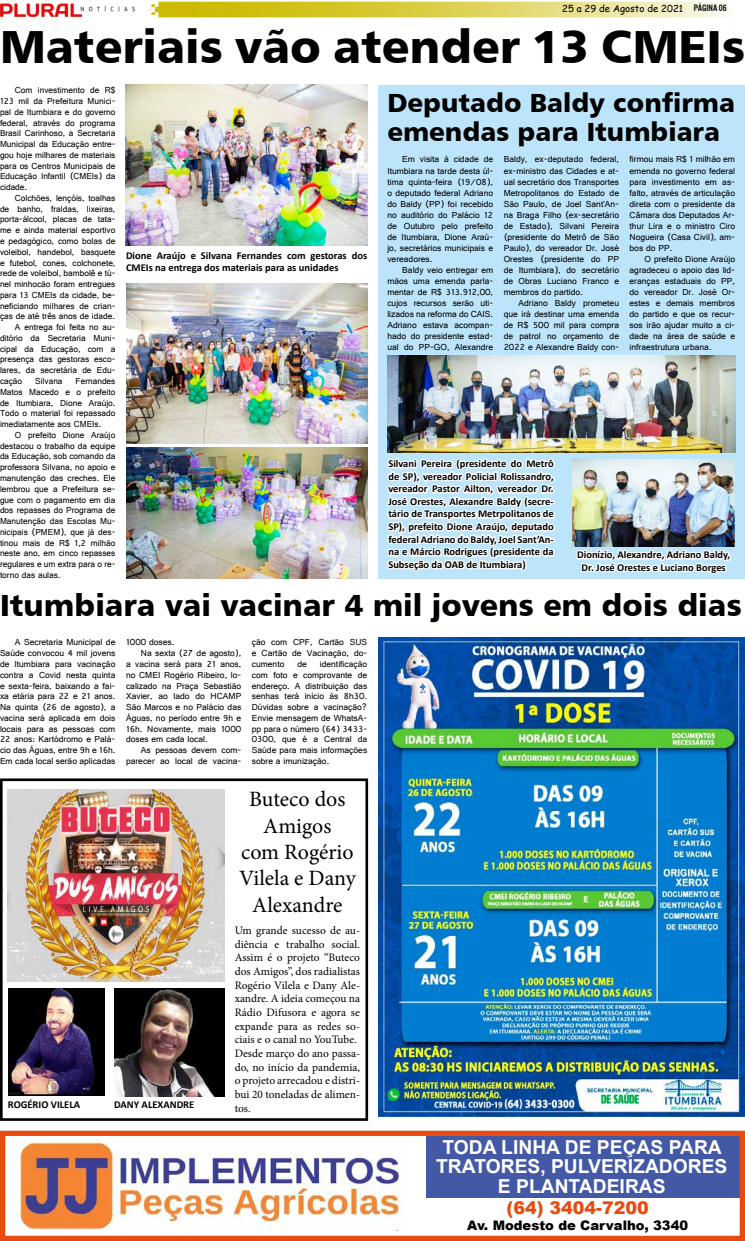
<style>
.page{position:relative;width:745px;height:1241px;background:#fff}
.page>*{position:absolute;margin:0;border:0;box-sizing:border-box;transform-origin:0 0}
.t1{font:46.38px "Humanist 777 BT Black B";color:#000}
.t2{font:30.62px "Humanist 777 BT Black B";color:#000}
.t3{font:26.25px/28.9px "Humanist 777 BT Black B";color:#000}
.t4{font:21.88px/26.2px "Minion Pro";color:#000;text-align:center}
.t5{font:700 19.25px/19.2px "Arial";color:#fff;text-align:center}
.t6{font:900 17.5px "Arial";color:#e84b0f}
.t7{font:900 13.12px "Arial";color:#000}
.t8{font:11.38px/13.7px "Minion Pro";color:#000}
.t9{font:700 10.5px/12.6px "Calibri";color:#000}
.t10{font:9.62px "Comic Sans MS";color:#000}
.t11{font:9.19px/10.8px "Gautami";color:#000;text-align:justify}
.s1{font-family:"U.S.101"}
</style>
<div class="page">
<div style="left:378px;top:85px;width:366px;height:493px;background:#bce4fa"></div>
<svg style="left:148px;top:2px;width:582px;height:15px;background:#ded35d"></svg>
<img style="left:0;top:3px;width:135px;height:14px">
<div style="left:425px;top:1135px;width:314px;height:62px;background:#4359a5"></div>
<div style="left:0;top:1130px;width:744px;height:110px;border:5px solid #e84b0f"></div>
<img style="left:20px;top:1140px;width:384px;height:90px">
<img style="left:8px;top:789px;width:216px;height:192px">
<img style="left:8px;top:988px;width:97px;height:107px">
<img style="left:114px;top:988px;width:110px;height:107px">
<div style="left:0;top:778px;width:368px;height:342px;border:3px solid #000"></div>
<svg style="left:5px;top:1084px;width:78px;height:37px"></svg>
<svg style="left:111px;top:1086px;width:86px;height:33px"></svg>
<img style="left:126px;top:448px;width:242px;height:130px">
<img style="left:126px;top:284px;width:241px;height:160px">
<img style="left:126px;top:85px;width:241px;height:151px">
<svg style="left:125px;top:236px;width:243px;height:48px"></svg>
<img style="left:387px;top:355px;width:347px;height:97px">
<img style="left:572px;top:459px;width:162px;height:87px">
<svg style="left:387px;top:445px;width:169px;height:126px"></svg>
<img style="left:573px;top:536px;width:159px;height:38px">
<img style="left:378px;top:637px;width:365px;height:479px">
<p class="t10" style="left:561px;top:2px;width:166px">25 a 29 de Agosto de 2021 <span class="s1">PÁGINa 06</span></p>
<h1 class="t1" style="left:0;top:17px;width:746px">Materiais vão atender 13 CMEIs</h1>
<p class="t11" style="left:0;top:85px;width:117px;text-indent:15px">Com investimento de R$ 123 mil da Prefeitura Munici&shy;pal de Itumbiara e do governo federal, através do programa Brasil Carinhoso, a Secretaria Municipal da Educação entre&shy;gou hoje milhares de materiais para os Centros Municipais de Educação Infantil (CMEIs) da cidade.</p>
<p class="t11" style="left:15px;top:192px;width:102px">Colchões, lençóis, toalhas</p>
<p class="t11" style="left:0;top:203px;width:117px">de banho, fraldas, lixeiras,</p>
<p class="t11" style="left:0;top:214px;width:117px">porta-álcool, placas de tata-</p>
<p class="t11" style="left:0;top:225px;width:117px">me e ainda material esportivo</p>
<p class="t11" style="left:0;top:235px;width:117px">e pedagógico, como bolas de</p>
<p class="t11" style="left:0;top:246px;width:117px">voleibol, handebol, basquete</p>
<p class="t11" style="left:0;top:257px;width:117px">e futebol, cones, colchonete,</p>
<p class="t11" style="left:0;top:268px;width:117px">rede de voleibol, bambolê e tú-</p>
<p class="t11" style="left:0;top:278px;width:117px">nel minhocão foram entregues</p>
<p class="t11" style="left:0;top:289px;width:117px">para 13 CMEIs da cidade, be-</p>
<p class="t11" style="left:0;top:300px;width:117px">neficiando milhares de crian-</p>
<p class="t11" style="left:0;top:311px;width:116px">ças de até três anos de idade.</p>
<p class="t11" style="left:15px;top:321px;width:102px">A entrega foi feita no au-</p>
<p class="t11" style="left:0;top:332px;width:117px">ditório da Secretaria Muni-</p>
<p class="t11" style="left:0;top:343px;width:117px">cipal da Educação, com a</p>
<p class="t11" style="left:0;top:354px;width:117px">presença das gestoras esco-</p>
<p class="t11" style="left:0;top:364px;width:117px">lares, da secretária de Edu-</p>
<p class="t11" style="left:0;top:375px;width:24px">cação</p>
<p class="t11" style="left:35px;top:375px;width:29px">Silvana</p>
<h3 class="t3" style="left:387px;top:88px;width:349px">Deputado Baldy confirma emendas para Itumbiara</h3>
<p class="t11" style="left:503px;top:154px;width:117px;line-height:11px">Baldy, ex-deputado federal, ex-ministro das Cidades e at&shy;ual secretário dos Transportes Metropolitanos do Estado de São Paulo, de Joel Sant’An&shy;na Braga Filho (ex-secretário de Estado), Silvani Pereira (presidente do Metrô de São Paulo), do vereador Dr. José Orestes (presidente do PP de Itumbiara), do secretário de Obras Luciano Franco e membros do partido.</p>
<p class="t11" style="left:503px;top:297px;width:117px;line-height:11px;text-indent:15px">Adriano Baldy prometeu que irá destinar uma emenda de R$ 500 mil para compra de patrol no orçamento de 2022 e Alexandre Baldy con-</p>
<p class="t11" style="left:629px;top:154px;width:107px;line-height:11px">firmou mais R$ 1 milhão em emenda no governo federal para investimento em as&shy;falto, através de articulação direta com o presidente da Câmara dos Deputados Ar&shy;thur Lira e o ministro Ciro Nogueira (Casa Civil), am&shy;bos do PP.</p>
<p class="t11" style="left:629px;top:253px;width:107px;line-height:11px;text-indent:15px">O prefeito Dione Araújo agradeceu o apoio das lid&shy;eranças estaduais do PP, do vereador Dr. José Or&shy;estes e demais membros do partido e que os recur&shy;sos irão ajudar muito a ci&shy;dade na área de saúde e infraestrutura urbana.</p>
<p class="t11" style="left:387px;top:154px;width:107px;line-height:11px;text-indent:15px">Em visita à cidade de Itumbiara na tarde desta úl&shy;tima quinta-feira (19/08), o deputado federal Adriano do Baldy (PP) foi recebido no auditório do Palácio 12 de Outubro pelo prefeito de Itumbiara, Dione Araú&shy;jo, secretários municipais e vereadores.</p>
<p class="t11" style="left:387px;top:264px;width:107px;line-height:11px;text-indent:15px">Baldy veio entregar em mãos uma emenda parla&shy;mentar de R$ 313.912,00, cujos recursos serão uti&shy;lizados na reforma do CAIS.<br>Adriano estava acompan&shy;hado do presidente estad&shy;ual do PP-GO, Alexandre</p>
<p class="t9" style="left:126px;top:249px;width:242px">Dione Araújo e Silvana Fernandes com gestoras dos<br>CMEIs na entrega dos materiais para as unidades</p>
<p class="t11" style="left:0;top:375px;width:117px;text-indent:76px">Fernandes Matos Macedo e o prefeito de Itumbiara, Dione Araújo.<br>Todo o material foi repassado imediatamente aos CMEIs.</p>
<p class="t11" style="left:0;top:429px;width:117px;text-indent:15px">O prefeito Dione Araújo destacou o trabalho da equipe da Educação, sob comando da professora Silvana, no apoio e manutenção das creches. Ele lembrou que a Prefeitura se&shy;gue com o pagamento em dia dos repasses do Programa de Manutenção das Escolas Mu&shy;nicipais (PMEM), que já des&shy;tinou mais de R$ 1,2 milhão neste ano, em cinco repasses regulares e um extra para o re&shy;torno das aulas.</p>
<p class="t9" style="left:388px;top:457px;width:167px;text-align:justify">Silvani Pereira (presidente do Metrô de SP), vereador Policial Rolissandro, vereador Pastor Ailton, vereador Dr.<br>José Orestes, Alexandre Baldy (secre&shy;tário de Transportes Metrpolitanos de SP), prefeito Dione Araújo, deputado federal Adriano do Baldy, Joel Sant’An&shy;na e Márcio Rodrigues (presidente da Subseção da OAB de Itumbiara)</p>
<p class="t9" style="left:576px;top:548px;width:155px;text-align:center">Dionízio, Alexandre, Adriano Baldy,<br>Dr. José Orestes e Luciano Borges</p>
<h2 class="t2" style="left:0;top:586px;width:742px">Itumbiara vai vacinar 4 mil jovens em dois dias</h2>
<p class="t11" style="left:0;top:637px;width:117px;text-indent:15px">A Secretaria Municipal de Saúde convocou 4 mil jovens de Itumbiara para vacinação contra a Covid nesta quinta e sexta-feira, baixando a fai&shy;xa etária para 22 e 21 anos.<br>Na quinta (26 de agosto), a vacina será aplicada em dois locais para as pessoas com 22 anos: Kartódromo e Palá&shy;cio das Águas, entre 9h e 16h.<br>Em cada local serão aplicadas</p>
<p class="t11" style="left:126px;top:637px;width:50px">1000 doses.</p>
<p class="t11" style="left:252px;top:636px;width:117px">ção com CPF, Cartão SUS e Cartão de Vacinação, do&shy;cumento</p>
<p class="t11" style="left:141px;top:647px;width:102px">Na sexta (27 de agosto),</p>
<p class="t11" style="left:126px;top:658px;width:117px">a vacina será para 21 anos,</p>
<p class="t11" style="left:126px;top:669px;width:117px">no CMEI Rogério Ribeiro, lo-</p>
<p class="t11" style="left:126px;top:680px;width:117px">calizado na Praça Sebastião</p>
<p class="t11" style="left:126px;top:690px;width:117px">Xavier, ao lado do HCAMP</p>
<p class="t11" style="left:126px;top:701px;width:117px">São Marcos e no Palácio das</p>
<p class="t11" style="left:126px;top:712px;width:117px">Águas, no período entre 9h e</p>
<p class="t11" style="left:126px;top:723px;width:117px">16h. Novamente, mais 1000</p>
<p class="t11" style="left:126px;top:733px;width:83px">doses em cada local.</p>
<p class="t11" style="left:141px;top:744px;width:102px">As pessoas devem com-</p>
<p class="t11" style="left:126px;top:755px;width:117px">parecer ao local de vacina-</p>
<p class="t11" style="left:252px;top:658px;width:117px;text-indent:68px">identificação com foto e comprovante de endereço. A distribuição das senhas terá início às 8h30.<br>Dúvidas sobre a vacinação?<br>Envie mensagem de WhatsA&shy;pp para o número (64) 3433- 0300, que é a Central da Saúde para mais informações sobre a imunização.</p>
<p class="t11" style="left:297px;top:658px;width:11px">de</p>
<p class="t9" style="left:8px;top:1098px;width:74px">ROGÉRIO VILELA</p>
<p class="t9" style="left:114px;top:1098px;width:82px">DANY ALEXANDRE</p>
<h3 class="t4" style="left:239px;top:786px;width:118px">Buteco dos<br>Amigos<br>com Rogério<br>Vilela e Dany<br>Alexandre</h3>
<p class="t8" style="left:234px;top:923px;width:127px">Um grande sucesso de au&shy;diência e trabalho social.<br>Assim é o projeto “Buteco dos Amigos”, dos radialistas<br>Rogério Vilela e Dany Ale&shy;xandre. A ideia começou na<br>Rádio Difusora e agora se expande para as redes so&shy;ciais e o canal no YouTube.<br>Desde março do ano passa&shy;do, no início da pandemia, o projeto arrecadou e distri&shy;bui 20 toneladas de alimen&shy;tos.</p>
<h3 class="t5" style="left:436px;top:1137px;width:292px">TODA LINHA DE PEÇAS PARA<br>TRATORES, PULVERIZADORES<br>E PLANTADEIRAS</h3>
<h3 class="t6" style="left:506px;top:1194px;width:143px">(64) 3404-7200</h3>
<h3 class="t7" style="left:467px;top:1215px;width:222px">Av. Modesto de Carvalho, 3340</h3>
</div>
